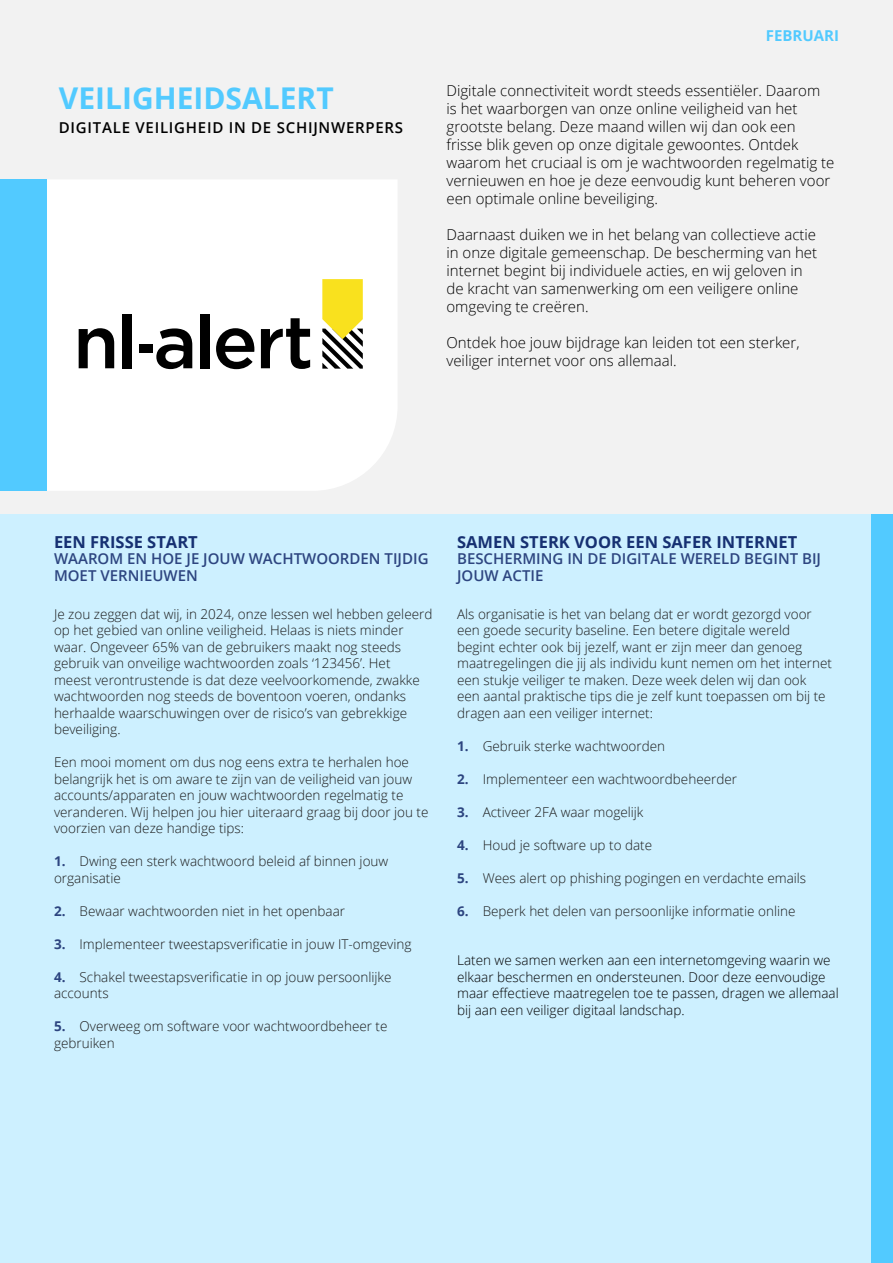
<style>
.page{position:relative;width:893px;height:1263px;background:#f2f2f2}
.page>*{position:absolute;margin:0;border:0;box-sizing:border-box;transform-origin:0 0}
.t1{font:700 30px "Open Sans";color:#52caff}
.t2{font:700 16.5px "Open Sans";color:#163072}
.t3{font:300 15px/18px "Open Sans";color:#000}
.t4{font:600 15px/16.5px "Open Sans";color:#2d4580}
.t5{font:600 15px "Open Sans";letter-spacing:.05em;color:#000}
.t6{font:700 15px "Open Sans";color:#52caff}
.t7{font:300 13.5px/16.5px "Open Sans";color:#1a1a1a}
.t8{font:300 13.5px/16.5px "Open Sans";color:#000}
.s1{font-weight:700;color:#2d4580}
</style>
<div class="page">
<div style="left:0;top:514px;width:893px;height:749px;background:#cdf0ff"></div>
<div style="left:47px;top:180px;width:350px;height:310px;background:#fff"></div>
<svg style="left:79px;top:328px;width:35px;height:40px"></svg>
<div style="left:123px;top:314px;width:9px;height:54px;background:#000"></div>
<div style="left:139px;top:344px;width:13px;height:9px;background:#000"></div>
<svg style="left:156px;top:328px;width:36px;height:41px"></svg>
<div style="left:200px;top:314px;width:9px;height:54px;background:#000"></div>
<svg style="left:216px;top:328px;width:38px;height:41px"></svg>
<svg style="left:261px;top:318px;width:49px;height:51px"></svg>
<svg style="left:322px;top:279px;width:41px;height:90px"></svg>
<div style="left:0;top:179px;width:47px;height:312px;background:#52caff"></div>
<div style="left:872px;top:514px;width:21px;height:749px;background:#52caff"></div>
<p class="t1" style="left:59px;top:77px;width:276px">VEILIGHEIDSALERT</p>
<p class="t5" style="left:59px;top:117px;width:346px">DIGITALE VEILIGHEID IN DE SCHIJNWERPERS</p>
<p class="t6" style="left:766px;top:25px;width:75px">FEBRUARI</p>
<p class="t3" style="left:446px;top:81px;width:389px">Digitale connectiviteit wordt steeds essentiëler. Daarom is het waarborgen van onze online veiligheid van het grootste belang. Deze maand willen wij dan ook een frisse blik geven op onze digitale gewoontes. Ontdek waarom het cruciaal is om je wachtwoorden regelmatig te vernieuwen en hoe je deze eenvoudig kunt beheren voor een optimale online beveiliging.</p>
<p class="t3" style="left:446px;top:225px;width:372px">Daarnaast duiken we in het belang van collectieve actie in onze digitale gemeenschap. De bescherming van het internet begint bij individuele acties, en wij geloven in de kracht van samenwerking om een veiligere online omgeving te creëren.</p>
<p class="t3" style="left:446px;top:333px;width:355px">Ontdek hoe jouw bijdrage kan leiden tot een sterker, veiliger internet voor ons allemaal.</p>
<p class="t2" style="left:54px;top:530px;width:145px">EEN FRISSE START</p>
<p class="t4" style="left:54px;top:550px;width:376px">WAAROM EN HOE JE JOUW WACHTWOORDEN TIJDIG<br>MOET VERNIEUWEN</p>
<p class="t7" style="left:54px;top:605px;width:380px">Je zou zeggen dat wij, in 2024, onze lessen wel hebben geleerd op het gebied van online veiligheid. Helaas is niets minder waar. Ongeveer 65% van de gebruikers maakt nog steeds gebruik van onveilige wachtwoorden zoals ‘123456’. Het<br>meest verontrustende is dat deze veelvoorkomende, zwakke wachtwoorden nog steeds de boventoon voeren, ondanks herhaalde waarschuwingen over de risico’s van gebrekkige beveiliging.</p>
<p class="t7" style="left:54px;top:754px;width:376px">Een mooi moment om dus nog eens extra te herhalen hoe belangrijk het is om aware te zijn van de veiligheid van jouw accounts/apparaten en jouw wachtwoorden regelmatig te veranderen. Wij helpen jou hier uiteraard graag bij door jou te voorzien van deze handige tips:</p>
<p class="t7" style="left:54px;top:853px;width:336px"><span class="s1">1.</span> Dwing een sterk wachtwoord beleid af binnen jouw organisatie</p>
<p class="t7" style="left:54px;top:902px;width:293px"><span class="s1">2.</span> Bewaar wachtwoorden niet in het openbaar</p>
<p class="t7" style="left:54px;top:935px;width:359px"><span class="s1">3.</span> Implementeer tweestapsverificatie in jouw IT-omgeving</p>
<p class="t7" style="left:54px;top:968px;width:339px"><span class="s1">4.</span> Schakel tweestapsverificatie in op jouw persoonlijke accounts</p>
<p class="t7" style="left:54px;top:1018px;width:335px"><span class="s1">5.</span> Overweeg om software voor wachtwoordbeheer te gebruiken</p>
<p class="t2" style="left:457px;top:530px;width:342px">SAMEN STERK VOOR EEN SAFER INTERNET</p>
<p class="t4" style="left:457px;top:550px;width:365px">BESCHERMING IN DE DIGITALE WERELD BEGINT BIJ<br>JOUW ACTIE</p>
<p class="t7" style="left:457px;top:605px;width:376px">Als organisatie is het van belang dat er wordt gezorgd voor een goede security baseline. Een betere digitale wereld<br>begint echter ook bij jezelf, want er zijn meer dan genoeg maatregelingen die jij als individu kunt nemen om het internet een stukje veiliger te maken. Deze week delen wij dan ook een aantal praktische tips die je zelf kunt toepassen om bij te dragen aan een veiliger internet:</p>
<p class="t7" style="left:457px;top:737px;width:210px"><span class="s1">1.</span> Gebruik sterke wachtwoorden</p>
<p class="t7" style="left:457px;top:770px;width:281px"><span class="s1">2.</span> Implementeer een wachtwoordbeheerder</p>
<p class="t7" style="left:457px;top:803px;width:188px"><span class="s1">3.</span> Activeer 2FA waar mogelijk</p>
<p class="t7" style="left:457px;top:836px;width:197px"><span class="s1">4.</span> Houd je software up to date</p>
<p class="t7" style="left:457px;top:869px;width:351px"><span class="s1">5.</span> Wees alert op phishing pogingen en verdachte emails</p>
<p class="t7" style="left:457px;top:902px;width:340px"><span class="s1">6.</span> Beperk het delen van persoonlijke informatie online</p>
<p class="t8" style="left:457px;top:952px;width:383px">Laten we samen werken aan een internetomgeving waarin we elkaar beschermen en ondersteunen. Door deze eenvoudige maar effectieve maatregelen toe te passen, dragen we allemaal bij aan een veiliger digitaal landschap.</p>
</div>
